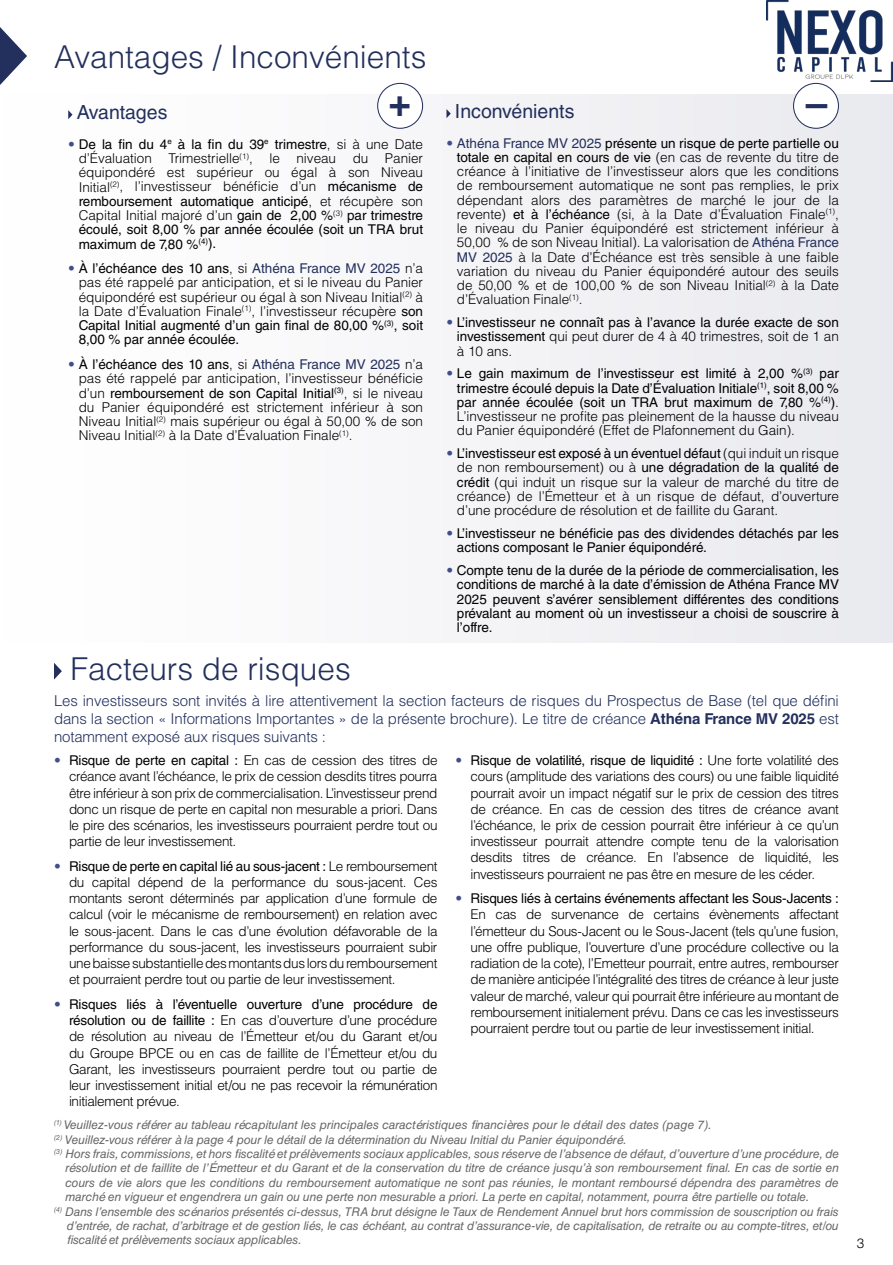
<style>
.page{position:relative;width:893px;height:1265px;background:#fff}
.page>*{position:absolute;margin:0;border:0;box-sizing:border-box;transform-origin:0 0}
.t1{font:700 38.85px "Helvetica LT Std";color:#23305d}
.t2{font:300 31.5px "Helvetica LT Std";color:#23305d}
.t3{font:19.5px "Helvetica LT Std";color:#23305d}
.t4{font:300 15px/18px "Helvetica LT Std";letter-spacing:-.01em;color:#23305d;text-align:justify}
.t5{font:300 13.5px/16.2px "Helvetica LT Std";letter-spacing:-.015em;color:#000;text-align:justify}
.t6{font:13.5px/14.2px "Helvetica LT Std";color:#000;text-align:justify}
.t7{font:italic 12px "Helvetica LT Std";letter-spacing:-.005em;color:#666}
.s1{color:#414f89}
.s2{font-weight:400}
.s3{font-weight:400;color:#23305d}
.s4{font-weight:700;font-size:38.85px}
.s5{font-weight:300;color:#414f89}
.s6{font-weight:300}
.s7{font-weight:700}
</style>
<div class="page">
<img style="left:767px;top:1px;width:125px;height:81px">
<div style="left:0;top:95px;width:893px;height:548px;background:#f5f5f7"></div>
<svg style="left:68px;top:110px;width:4px;height:9px"></svg>
<div style="left:378px;top:83px;width:45px;height:45px;background:#fff;border-radius:50%"></div>
<div style="left:377px;top:83px;width:46px;height:46px;border:1px solid #23305d;border-radius:50%"></div>
<svg style="left:446px;top:109px;width:5px;height:9px"></svg>
<div style="left:793px;top:83px;width:45px;height:45px;background:#fff;border-radius:50%"></div>
<div style="left:793px;top:83px;width:46px;height:46px;border:1px solid #23305d;border-radius:50%"></div>
<svg style="left:54px;top:663px;width:8px;height:17px"></svg>
<svg style="left:0;top:27px;width:27px;height:58px"></svg>
<h2 class="t2" style="left:54px;top:37px;width:374px">Avantages / Inconvénients</h2>
<h3 class="t3" style="left:77px;top:101px;width:92px">Avantages</h3>
<p class="t5" style="left:79px;top:137px;width:346px;line-height:14.2px;text-indent:-10px"><span class="s1">•</span> <span class="s2">De la fin du 4</span><sup>e</sup> <span class="s2">à la fin du 39</span><sup>e</sup> <span class="s2">trimestre</span>, si à une Date d’Évaluation Trimestrielle<sup>(1)</sup>, le niveau du Panier équipondéré est supérieur ou égal à son Niveau Initial<sup>(2)</sup>, l’investisseur bénéficie d’un <span class="s2">mécanisme de remboursement automatique anticipé</span>, et récupère son Capital Initial majoré d’un <span class="s2">gain de 2,00 %</span><sup>(3)</sup> <span class="s2">par trimestre écoulé, soit 8,00 % par année écoulée (soit un TRA brut maximum de 7,80 %</span><sup>(4)</sup><span class="s2">).</span></p>
<p class="t5" style="left:79px;top:261px;width:346px;line-height:14.2px;text-indent:-10px"><span class="s1">•</span> <span class="s2">À l’échéance des 10 ans</span>, si <span class="s3">Athéna France MV 2025</span> n’a pas été rappelé par anticipation, et si le niveau du Panier équipondéré est supérieur ou égal à son Niveau Initial<sup>(2)</sup> à la Date d’Évaluation Finale<sup>(1)</sup>, l’investisseur récupère <span class="s2">son Capital Initial augmenté d’un gain final de 80,00 %</span><sup>(3)</sup><span class="s2">, soit 8,00 % par année écoulée.</span></p>
<p class="t5" style="left:79px;top:357px;width:346px;line-height:14.2px;text-indent:-10px"><span class="s1">•</span> <span class="s2">À l’échéance des 10 ans</span>, si <span class="s3">Athéna France MV 2025</span> n’a pas été rappelé par anticipation, l’investisseur bénéficie d’un <span class="s2">remboursement de son Capital Initial</span><sup>(3)</sup>, si le niveau du Panier équipondéré est strictement inférieur à son Niveau Initial<sup>(2)</sup> mais supérieur ou égal à 50,00 % de son Niveau Initial<sup>(2)</sup> à la Date d’Évaluation Finale<sup>(1)</sup>.</p>
<h3 class="t3" style="left:388px;top:100px;width:187px"><span class="s4">+</span> Inconvénients</h3>
<p class="t5" style="left:457px;top:136px;width:384px;line-height:14.2px;text-indent:-10px"><span class="s1">•</span> <span class="s3">Athéna France MV 2025</span> <span class="s2">présente un risque de perte partielle ou totale en capital en cours de vie</span> (en cas de revente du titre de créance à l’initiative de l’investisseur alors que les conditions de remboursement automatique ne sont pas remplies, le prix dépendant alors des paramètres de marché le jour de la revente) <span class="s2">et à l’échéance</span> (si, à la Date d’Évaluation Finale<sup>(1)</sup>, le niveau du Panier équipondéré est strictement inférieur à 50,00 % de son Niveau Initial). La valorisation de <span class="s3">Athéna France MV 2025</span> à la Date d’Échéance est très sensible à une faible variation du niveau du Panier équipondéré autour des seuils de 50,00 % et de 100,00 % de son Niveau Initial<sup>(2)</sup> à la Date d’Évaluation Finale<sup>(1)</sup>.</p>
<p class="t6" style="left:457px;top:315px;width:383px;text-indent:-10px"><span class="s5">•</span> L’investisseur ne connaît pas à l’avance la durée exacte de son investissement <span class="s6">qui peut durer de 4 à 40 trimestres, soit de 1 an à 10 ans.</span></p>
<p class="t6" style="left:457px;top:367px;width:384px;text-indent:-10px"><span class="s5">•</span> Le gain maximum de l’investisseur est limité à 2,00 %<sup>(3)</sup> par trimestre écoulé depuis la Date d’Évaluation Initiale<sup>(1)</sup>, soit 8,00 % par année écoulée (soit un TRA brut maximum de 7,80 %<sup>(4)</sup>)<span class="s6">.<br>L’investisseur ne profite pas pleinement de la hausse du niveau du Panier équipondéré (Effet de Plafonnement du Gain).</span></p>
<p class="t5" style="left:457px;top:446px;width:384px;line-height:14.2px;text-indent:-10px"><span class="s1">•</span> <span class="s2">L’investisseur est exposé à un éventuel défaut</span> (qui induit un risque de non remboursement) ou à <span class="s2">une dégradation de la qualité de crédit</span> (qui induit un risque sur la valeur de marché du titre de créance) de l’Émetteur et à un risque de défaut, d’ouverture d’une procédure de résolution et de faillite du Garant.</p>
<p class="t6" style="left:457px;top:526px;width:384px;text-indent:-10px"><span class="s5">•</span> L’investisseur ne bénéficie pas des dividendes détachés par les actions composant le Panier équipondéré.</p>
<p class="t6" style="left:457px;top:563px;width:384px;text-indent:-10px"><span class="s5">•</span> Compte tenu de la durée de la période de commercialisation, les conditions de marché à la date d’émission de Athéna France MV 2025 peuvent s’avérer sensiblement différentes des conditions prévalant au moment où un investisseur a choisi de souscrire à l’offre.</p>
<h1 class="t1" style="left:806px;top:80px;width:23px">–</h1>
<h2 class="t2" style="left:71px;top:649px;width:282px">Facteurs de risques</h2>
<p class="t4" style="left:54px;top:692px;width:786px">Les investisseurs sont invités à lire attentivement la section facteurs de risques du Prospectus de Base (tel que défini dans la section « Informations Importantes » de la présente brochure). Le titre de créance <span class="s7">Athéna France MV 2025</span> est notamment exposé aux risques suivants :</p>
<p class="t5" style="left:69px;top:752px;width:370px;text-indent:-15px"><span class="s1">•</span> <span class="s2">Risque de perte en capital :</span> En cas de cession des titres de créance avant l’échéance, le prix de cession desdits titres pourra être inférieur à son prix de commercialisation. L’investisseur prend donc un risque de perte en capital non mesurable a priori. Dans le pire des scénarios, les investisseurs pourraient perdre tout ou partie de leur investissement.</p>
<p class="t5" style="left:69px;top:858px;width:370px;text-indent:-15px"><span class="s1">•</span> <span class="s2">Risque de perte en capital lié au sous-jacent :</span> Le remboursement du capital dépend de la performance du sous-jacent. Ces montants seront déterminés par application d’une formule de calcul (voir le mécanisme de remboursement) en relation avec le sous-jacent. Dans le cas d’une évolution défavorable de la performance du sous-jacent, les investisseurs pourraient subir une baisse substantielle des montants dus lors du remboursement et pourraient perdre tout ou partie de leur investissement.</p>
<p class="t5" style="left:69px;top:996px;width:370px;text-indent:-15px"><span class="s1">•</span> <span class="s2">Risques liés à l’éventuelle ouverture d’une procédure de résolution ou de faillite :</span> En cas d’ouverture d’une procédure de résolution au niveau de l’Émetteur et/ou du Garant et/ou du Groupe BPCE ou en cas de faillite de l’Émetteur et/ou du Garant, les investisseurs pourraient perdre tout ou partie de leur investissement initial et/ou ne pas recevoir la rémunération initialement prévue.</p>
<p class="t5" style="left:470px;top:752px;width:370px;text-indent:-15px"><span class="s1">•</span> <span class="s2">Risque de volatilité, risque de liquidité :</span> Une forte volatilité des cours (amplitude des variations des cours) ou une faible liquidité pourrait avoir un impact négatif sur le prix de cession des titres de créance. En cas de cession des titres de créance avant l’échéance, le prix de cession pourrait être inférieur à ce qu’un investisseur pourrait attendre compte tenu de la valorisation desdits titres de créance. En l’absence de liquidité, les investisseurs pourraient ne pas être en mesure de les céder.</p>
<p class="t5" style="left:470px;top:890px;width:370px;text-indent:-15px"><span class="s1">•</span> <span class="s2">Risques liés à certains événements affectant les Sous-Jacents :<br></span>En cas de survenance de certains évènements affectant l’émetteur du Sous-Jacent ou le Sous-Jacent (tels qu’une fusion, une offre publique, l’ouverture d’une procédure collective ou la radiation de la cote), l’Emetteur pourrait, entre autres, rembourser de manière anticipée l’intégralité des titres de créance à leur juste valeur de marché, valeur qui pourrait être inférieure au montant de remboursement initialement prévu. Dans ce cas les investisseurs pourraient perdre tout ou partie de leur investissement initial.</p>
<p class="t7" style="left:54px;top:1118px;width:659px"><sup>(1)</sup> Veuillez-vous référer au tableau récapitulant les principales caractéristiques financières pour le détail des dates (page 7).</p>
<p class="t7" style="left:54px;top:1132px;width:574px"><sup>(2)</sup> Veuillez-vous référer à la page 4 pour le détail de la détermination du Niveau Initial du Panier équipondéré.</p>
<p class="t7" style="left:54px;top:1147px;width:787px"><sup>(3)</sup> Hors frais, commissions, et hors fiscalité et prélèvements sociaux applicables, sous réserve de l’absence de défaut, d’ouverture d’une procédure, de</p>
<p class="t7" style="left:65px;top:1161px;width:775px">résolution et de faillite de l’Émetteur et du Garant et de la conservation du titre de créance jusqu’à son remboursement final. En cas de sortie en</p>
<p class="t7" style="left:65px;top:1176px;width:775px">cours de vie alors que les conditions du remboursement automatique ne sont pas réunies, le montant remboursé dépendra des paramètres de</p>
<p class="t7" style="left:65px;top:1190px;width:746px">marché en vigueur et engendrera un gain ou une perte non mesurable a priori. La perte en capital, notamment, pourra être partielle ou totale.</p>
<p class="t7" style="left:54px;top:1204px;width:786px"><sup>(4)</sup> Dans l’ensemble des scénarios présentés ci-dessus, TRA brut désigne le Taux de Rendement Annuel brut hors commission de souscription ou frais</p>
<p class="t7" style="left:67px;top:1219px;width:774px">d’entrée, de rachat, d’arbitrage et de gestion liés, le cas échéant, au contrat d’assurance-vie, de capitalisation, de retraite ou au compte-titres, et/ou</p>
<p class="t7" style="left:67px;top:1233px;width:236px">fiscalité et prélèvements sociaux applicables.</p>
<p class="t5" style="left:857px;top:1235px;width:9px">3</p>
</div>
